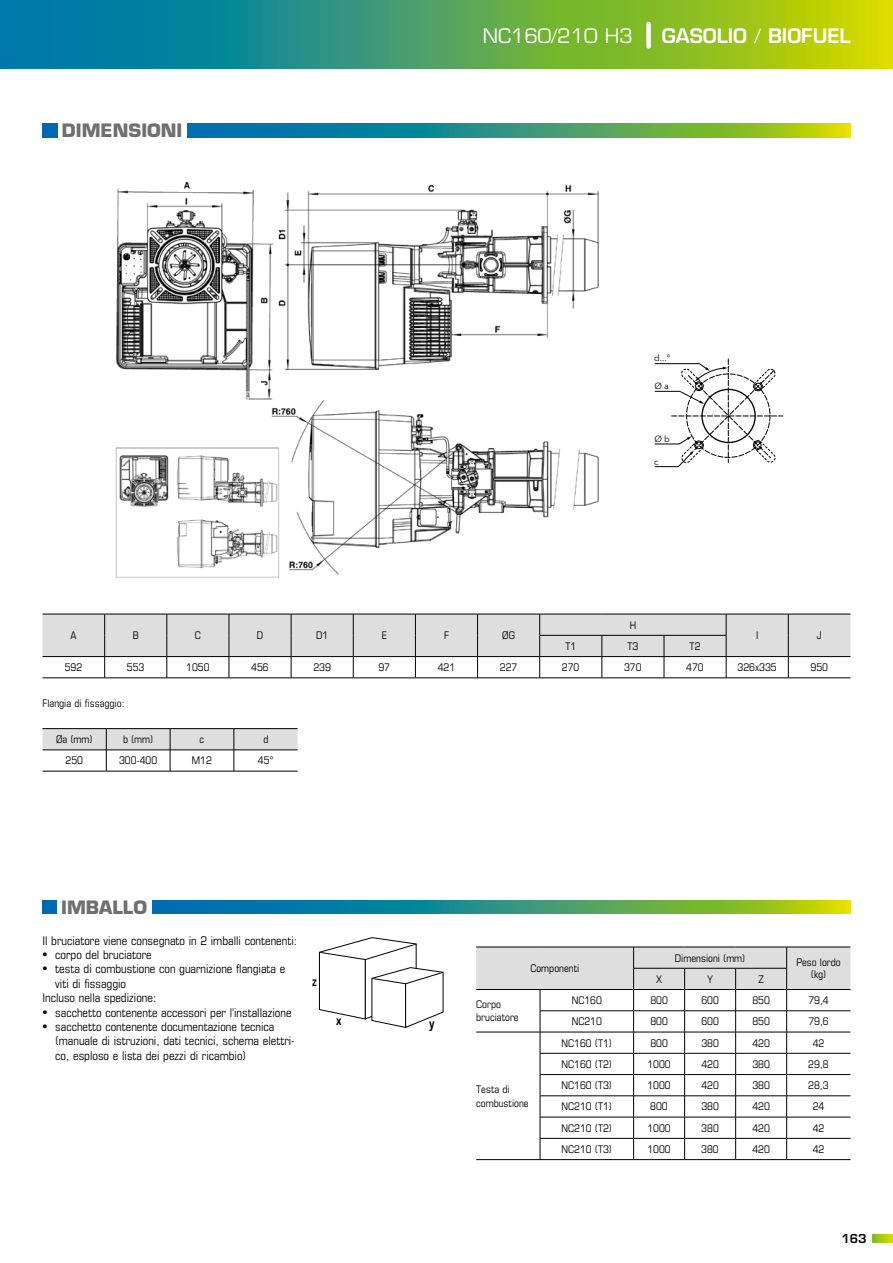
<style>
.page{position:relative;width:893px;height:1263px;background:#fff}
.page>*{position:absolute;margin:0;border:0;box-sizing:border-box;transform-origin:0 0}
.t1{font:600 19.5px "Eurostile LT Std";color:#fff}
.t2{font:19.5px "Eurostile LT Std";color:#fff}
.t3{font:700 18px "Eurostile LT Std";color:#706f6f}
.t4{font:600 condensed 12.9px "Avenir Next LT Pro";color:#000}
.t5{font:condensed 12px/14.4px "Eurostile LT Std";color:#000}
.t6{font:600 12px "Eurostile LT Std";color:#000}
.t7{font:condensed 10.5px/13.5px "Eurostile LT Std";color:#000}
.t8{font:8.85px "Avenir Next LT Pro";color:#000}
.s1{font-stretch:condensed}
.s2{font-weight:400;font-stretch:condensed}
.s3{font-family:"Myriad Pro";font-stretch:normal;font-size:18px}
</style>
<div class="page">
<svg style="left:0;top:0;width:893px;height:68px;background:#53a45a"></svg>
<svg style="left:872px;top:1234px;width:21px;height:9px"></svg>
<svg style="left:43px;top:900px;width:807px;height:14px;background:#3e9771"></svg>
<div style="left:57px;top:895px;width:94px;height:23px;background:#fff"></div>
<svg style="left:43px;top:124px;width:807px;height:13px;background:#40996d"></svg>
<div style="left:58px;top:120px;width:129px;height:21px;background:#fff"></div>
<div style="left:646px;top:24px;width:5px;height:22px;background:#fff"></div>
<hr style="left:476px;top:1159px;width:64px;height:1px;background:#000">
<svg style="left:476px;top:947px;width:374px;height:212px"></svg>
<hr style="left:540px;top:1159px;width:94px;height:1px;background:#000">
<hr style="left:634px;top:1159px;width:51px;height:1px;background:#000">
<hr style="left:685px;top:1159px;width:51px;height:1px;background:#000">
<hr style="left:736px;top:1159px;width:51px;height:1px;background:#000">
<hr style="left:787px;top:1159px;width:63px;height:1px;background:#000">
<hr style="left:43px;top:771px;width:63px;height:1px;background:#000">
<hr style="left:106px;top:771px;width:64px;height:1px;background:#000">
<hr style="left:170px;top:771px;width:64px;height:1px;background:#000">
<hr style="left:234px;top:771px;width:64px;height:1px;background:#000">
<hr style="left:43px;top:728px;width:63px;height:1px;background:#000">
<hr style="left:106px;top:728px;width:64px;height:1px;background:#000">
<hr style="left:170px;top:728px;width:64px;height:1px;background:#000">
<hr style="left:234px;top:728px;width:64px;height:1px;background:#000">
<svg style="left:43px;top:729px;width:255px;height:42px"></svg>
<img style="left:115px;top:181px;width:484px;height:397px">
<svg style="left:43px;top:614px;width:807px;height:64px"></svg>
<hr style="left:43px;top:678px;width:62px;height:1px;background:#000">
<hr style="left:105px;top:678px;width:62px;height:1px;background:#000">
<hr style="left:167px;top:678px;width:62px;height:1px;background:#000">
<hr style="left:229px;top:678px;width:62px;height:1px;background:#000">
<hr style="left:291px;top:678px;width:62px;height:1px;background:#000">
<hr style="left:353px;top:678px;width:62px;height:1px;background:#000">
<hr style="left:415px;top:678px;width:63px;height:1px;background:#000">
<hr style="left:478px;top:678px;width:62px;height:1px;background:#000">
<hr style="left:540px;top:678px;width:62px;height:1px;background:#000">
<hr style="left:602px;top:678px;width:62px;height:1px;background:#000">
<hr style="left:664px;top:678px;width:62px;height:1px;background:#000">
<hr style="left:726px;top:678px;width:62px;height:1px;background:#000">
<hr style="left:788px;top:678px;width:62px;height:1px;background:#000">
<svg style="left:655px;top:359px;width:128px;height:108px"></svg>
<svg style="left:319px;top:937px;width:125px;height:91px"></svg>
<hr style="left:443px;top:972px;width:1px;height:40px;background:#000">
<h2 class="t3" style="left:62px;top:120px;width:122px">DIMENSIONI</h2>
<h1 class="t2" style="left:483px;top:24px;width:152px">NC160<span class="s1">/</span>210 H3</h1>
<h1 class="t1" style="left:662px;top:23px;width:190px">GASOLIO <span class="s2">/</span> BIOFUEL</h1>
<p class="t8" style="left:654px;top:353px;width:18px">d...°</p>
<p class="t8" style="left:654px;top:380px;width:16px">Ø a</p>
<p class="t8" style="left:654px;top:433px;width:17px">Ø b</p>
<p class="t8" style="left:654px;top:456px;width:6px">c</p>
<p class="t7" style="left:630px;top:618px;width:8px">H</p>
<p class="t7" style="left:71px;top:628px;width:8px">A</p>
<p class="t7" style="left:133px;top:628px;width:8px">B</p>
<p class="t7" style="left:195px;top:628px;width:8px">C</p>
<p class="t7" style="left:257px;top:628px;width:8px">D</p>
<p class="t7" style="left:316px;top:628px;width:14px">D1</p>
<p class="t7" style="left:382px;top:628px;width:7px">E</p>
<p class="t7" style="left:444px;top:628px;width:6px">F</p>
<p class="t7" style="left:502px;top:628px;width:14px">ØG</p>
<p class="t7" style="left:565px;top:639px;width:12px">T1</p>
<p class="t7" style="left:627px;top:639px;width:12px">T3</p>
<p class="t7" style="left:690px;top:639px;width:12px">T2</p>
<p class="t7" style="left:756px;top:628px;width:4px">I</p>
<p class="t7" style="left:817px;top:628px;width:6px">J</p>
<p class="t7" style="left:65px;top:660px;width:19px">592</p>
<p class="t7" style="left:127px;top:660px;width:19px">553</p>
<p class="t7" style="left:186px;top:660px;width:25px">1050</p>
<p class="t7" style="left:251px;top:660px;width:19px">456</p>
<p class="t7" style="left:313px;top:660px;width:19px">239</p>
<p class="t7" style="left:378px;top:660px;width:13px">97</p>
<p class="t7" style="left:438px;top:660px;width:19px">421</p>
<p class="t7" style="left:500px;top:660px;width:19px">227</p>
<p class="t7" style="left:562px;top:660px;width:19px">270</p>
<p class="t7" style="left:624px;top:660px;width:19px">370</p>
<p class="t7" style="left:686px;top:660px;width:19px">470</p>
<p class="t7" style="left:737px;top:660px;width:41px">326x335</p>
<p class="t7" style="left:811px;top:660px;width:19px">950</p>
<p class="t7" style="left:43px;top:696px;width:84px">Flangia di fissaggio:</p>
<p class="t7" style="left:56px;top:732px;width:38px">Øa (mm)</p>
<p class="t7" style="left:123px;top:732px;width:32px">b (mm)</p>
<p class="t7" style="left:200px;top:732px;width:6px">c</p>
<p class="t7" style="left:263px;top:732px;width:7px">d</p>
<p class="t7" style="left:66px;top:754px;width:19px">250</p>
<p class="t7" style="left:119px;top:754px;width:40px">300-400</p>
<p class="t7" style="left:192px;top:754px;width:22px">M12</p>
<p class="t7" style="left:258px;top:754px;width:17px">45°</p>
<h2 class="t3" style="left:61px;top:896px;width:87px">IMBALLO</h2>
<p class="t5" style="left:43px;top:933px;width:256px">Il bruciatore viene consegnato in 2 imballi contenenti:</p>
<p class="t5" style="left:43px;top:947px;width:111px"><span class="s3">•</span> corpo del bruciatore</p>
<p class="t5" style="left:43px;top:962px;width:244px"><span class="s3">•</span> testa di combustione con guarnizione flangiata e</p>
<p class="t5" style="left:55px;top:976px;width:72px">viti di fissaggio</p>
<p class="t5" style="left:43px;top:990px;width:115px">Incluso nella spedizione:</p>
<p class="t5" style="left:43px;top:1005px;width:251px"><span class="s3">•</span> sacchetto contenente accessori per l'installazione</p>
<p class="t5" style="left:55px;top:1019px;width:241px;text-indent:-13px"><span class="s3">•</span> sacchetto contenente documentazione tecnica (manuale di istruzioni, dati tecnici, schema elettri&shy;co, esploso e lista dei pezzi di ricambio)</p>
<p class="t4" style="left:312px;top:973px;width:6px">z</p>
<p class="t4" style="left:336px;top:1012px;width:7px">x</p>
<p class="t4" style="left:429px;top:1015px;width:7px">y</p>
<p class="t7" style="left:530px;top:961px;width:51px">Componenti</p>
<p class="t7" style="left:675px;top:951px;width:72px">Dimensioni (mm)</p>
<p class="t7" style="left:656px;top:972px;width:8px">X</p>
<p class="t7" style="left:707px;top:972px;width:7px">Y</p>
<p class="t7" style="left:758px;top:972px;width:7px">Z</p>
<p class="t7" style="left:796px;top:956px;width:46px;line-height:12.6px;text-align:center">Peso lordo (kg)</p>
<p class="t7" style="left:476px;top:997px;width:44px">Corpo bruciatore</p>
<p class="t7" style="left:572px;top:993px;width:32px">NC160</p>
<p class="t7" style="left:650px;top:993px;width:19px">800</p>
<p class="t7" style="left:701px;top:993px;width:19px">600</p>
<p class="t7" style="left:752px;top:993px;width:19px">850</p>
<p class="t7" style="left:808px;top:993px;width:22px">79,4</p>
<p class="t7" style="left:572px;top:1015px;width:32px">NC210</p>
<p class="t7" style="left:650px;top:1015px;width:19px">800</p>
<p class="t7" style="left:701px;top:1015px;width:19px">600</p>
<p class="t7" style="left:752px;top:1015px;width:19px">850</p>
<p class="t7" style="left:808px;top:1015px;width:22px">79,6</p>
<p class="t7" style="left:476px;top:1082px;width:54px">Testa di combustione</p>
<p class="t7" style="left:562px;top:1036px;width:52px">NC160 (T1)</p>
<p class="t7" style="left:650px;top:1036px;width:19px">800</p>
<p class="t7" style="left:701px;top:1036px;width:19px">380</p>
<p class="t7" style="left:752px;top:1036px;width:19px">420</p>
<p class="t7" style="left:813px;top:1036px;width:13px">42</p>
<p class="t7" style="left:562px;top:1057px;width:52px">NC160 (T2)</p>
<p class="t7" style="left:647px;top:1057px;width:25px">1000</p>
<p class="t7" style="left:701px;top:1057px;width:19px">420</p>
<p class="t7" style="left:752px;top:1057px;width:19px">380</p>
<p class="t7" style="left:808px;top:1057px;width:22px">29,8</p>
<p class="t7" style="left:562px;top:1078px;width:52px">NC160 (T3)</p>
<p class="t7" style="left:647px;top:1078px;width:25px">1000</p>
<p class="t7" style="left:701px;top:1078px;width:19px">420</p>
<p class="t7" style="left:752px;top:1078px;width:19px">380</p>
<p class="t7" style="left:808px;top:1078px;width:22px">28,3</p>
<p class="t7" style="left:561px;top:1100px;width:52px">NC210 (T1)</p>
<p class="t7" style="left:650px;top:1100px;width:19px">800</p>
<p class="t7" style="left:701px;top:1100px;width:19px">380</p>
<p class="t7" style="left:752px;top:1100px;width:19px">420</p>
<p class="t7" style="left:813px;top:1100px;width:13px">24</p>
<p class="t7" style="left:561px;top:1121px;width:52px">NC210 (T2)</p>
<p class="t7" style="left:647px;top:1121px;width:25px">1000</p>
<p class="t7" style="left:701px;top:1121px;width:19px">380</p>
<p class="t7" style="left:752px;top:1121px;width:19px">420</p>
<p class="t7" style="left:813px;top:1121px;width:13px">42</p>
<p class="t7" style="left:561px;top:1142px;width:52px">NC210 (T3)</p>
<p class="t7" style="left:647px;top:1142px;width:25px">1000</p>
<p class="t7" style="left:701px;top:1142px;width:19px">380</p>
<p class="t7" style="left:752px;top:1142px;width:19px">420</p>
<p class="t7" style="left:813px;top:1142px;width:13px">42</p>
<p class="t6" style="left:841px;top:1231px;width:27px">163</p>
</div>
